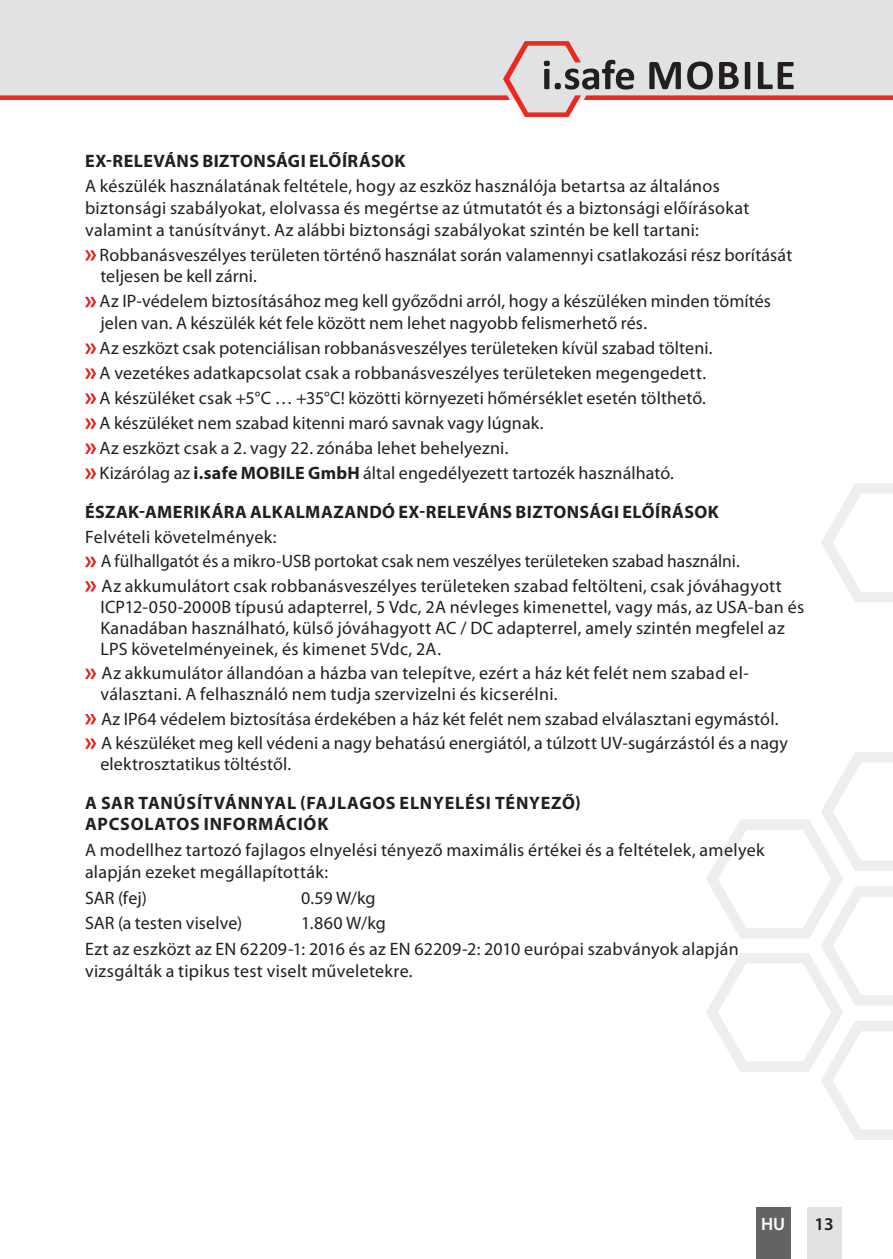
<style>
.page{position:relative;width:893px;height:1259px;background:#fff}
.page>*{position:absolute;margin:0;border:0;box-sizing:border-box;transform-origin:0 0}
.t1{font:18px/21.6px "Myriad Pro";letter-spacing:.015em;color:#231f20}
.t2{font:700 18px/21.6px "Myriad Pro";letter-spacing:.03em;color:#231f20}
.t3{font:600 18px "Myriad Pro";color:#fff}
.t4{font:600 18px "Myriad Pro";color:#231f20}
.s1{font-weight:700}
</style>
<div class="page">
<svg style="left:821px;top:483px;width:72px;height:119px"></svg>
<svg style="left:706px;top:752px;width:187px;height:388px"></svg>
<div style="left:756px;top:1208px;width:34px;height:51px;background:#636366"></div>
<div style="left:807px;top:1208px;width:34px;height:51px;background:#e1e2e4"></div>
<div style="left:0;top:0;width:893px;height:41px;background:#e1e2e4"></div>
<svg style="left:0;top:41px;width:893px;height:76px"></svg>
<svg style="left:85px;top:250px;width:11px;height:10px"></svg>
<svg style="left:85px;top:297px;width:11px;height:10px"></svg>
<svg style="left:85px;top:343px;width:11px;height:11px"></svg>
<svg style="left:85px;top:368px;width:11px;height:11px"></svg>
<svg style="left:85px;top:393px;width:11px;height:11px"></svg>
<svg style="left:85px;top:418px;width:11px;height:11px"></svg>
<svg style="left:85px;top:443px;width:11px;height:11px"></svg>
<svg style="left:85px;top:468px;width:11px;height:11px"></svg>
<svg style="left:85px;top:557px;width:11px;height:10px"></svg>
<svg style="left:85px;top:581px;width:11px;height:10px"></svg>
<svg style="left:85px;top:668px;width:11px;height:11px"></svg>
<svg style="left:85px;top:714px;width:11px;height:10px"></svg>
<svg style="left:85px;top:738px;width:11px;height:11px"></svg>
<p class="t2" style="left:85px;top:149px;width:322px">EX-RELEVÁNS BIZTONSÁGI ELŐÍRÁSOK</p>
<p class="t1" style="left:85px;top:175px;width:666px">A készülék használatának feltétele, hogy az eszköz használója betartsa az általános biztonsági szabályokat, elolvassa és megértse az útmutatót és a biztonsági előírásokat valamint a tanúsítványt. Az alábbi biztonsági szabályokat szintén be kell tartani:</p>
<p class="t1" style="left:100px;top:244px;width:694px">Robbanásveszélyes területen történő használat során valamennyi csatlakozási rész borítását teljesen be kell zárni.</p>
<p class="t1" style="left:100px;top:290px;width:673px">Az IP-védelem biztosításához meg kell győződni arról, hogy a készüléken minden tömítés jelen van. A készülék két fele között nem lehet nagyobb felismerhető rés.</p>
<p class="t1" style="left:100px;top:335px;width:613px;line-height:24.9px">Az eszközt csak potenciálisan robbanásveszélyes területeken kívül szabad tölteni.<br>A vezetékes adatkapcsolat csak a robbanásveszélyes területeken megengedett.<br>A készüléket csak +5°C … +35°C! közötti környezeti hőmérséklet esetén tölthető.<br>A készüléket nem szabad kitenni maró savnak vagy lúgnak.<br>Az eszközt csak a 2. vagy 22. zónába lehet behelyezni.<br>Kizárólag az <span class="s1">i.safe MOBILE GmbH</span> által engedélyezett tartozék használható.</p>
<p class="t2" style="left:85px;top:500px;width:635px">ÉSZAK-AMERIKÁRA ALKALMAZANDÓ EX-RELEVÁNS BIZTONSÁGI ELŐÍRÁSOK</p>
<p class="t1" style="left:101px;top:524px;width:683px;line-height:24.3px;text-indent:-16px">Felvételi követelmények:<br>A fülhallgatót és a mikro-USB portokat csak nem veszélyes területeken szabad használni.<br>Az akkumulátort csak robbanásveszélyes területeken szabad feltölteni, csak jóváhagyott</p>
<p class="t1" style="left:100px;top:596px;width:705px">ICP12-050-2000B típusú adapterrel, 5 Vdc, 2A névleges kimenettel, vagy más, az USA-ban és<br>Kanadában használható, külső jóváhagyott AC / DC adapterrel, amely szintén megfelel az<br>LPS követelményeinek, és kimenet 5Vdc, 2A.</p>
<p class="t1" style="left:100px;top:662px;width:650px">Az akkumulátor állandóan a házba van telepítve, ezért a ház két felét nem szabad el&shy;választani. A felhasználó nem tudja szervizelni és kicserélni.</p>
<p class="t1" style="left:101px;top:706px;width:688px;line-height:24.3px">Az IP64 védelem biztosítása érdekében a ház két felét nem szabad elválasztani egymástól.<br>A készüléket meg kell védeni a nagy behatású energiától, a túlzott UV-sugárzástól és a nagy</p>
<p class="t1" style="left:100px;top:753px;width:191px">elektrosztatikus töltéstől.</p>
<p class="t2" style="left:85px;top:791px;width:497px">A SAR TANÚSÍTVÁNNYAL (FAJLAGOS ELNYELÉSI TÉNYEZŐ)<br>APCSOLATOS INFORMÁCIÓK</p>
<p class="t1" style="left:85px;top:839px;width:681px">A modellhez tartozó fajlagos elnyelési tényező maximális értékei és a feltételek, amelyek alapján ezeket megállapították:</p>
<p class="t1" style="left:85px;top:886px;width:63px">SAR (fej)</p>
<p class="t1" style="left:301px;top:886px;width:76px">0.59 W/kg</p>
<p class="t1" style="left:85px;top:912px;width:159px">SAR (a testen viselve)</p>
<p class="t1" style="left:85px;top:910px;width:655px;line-height:25.8px;text-indent:216px">1.860 W/kg<br>Ezt az eszközt az EN 62209-1: 2016 és az EN 62209-2: 2010 európai szabványok alapján</p>
<p class="t1" style="left:85px;top:959px;width:328px">vizsgálták a tipikus test viselt műveletekre.</p>
<p class="t3" style="left:761px;top:1212px;width:26px">HU</p>
<p class="t4" style="left:815px;top:1212px;width:21px">13</p>
</div>
